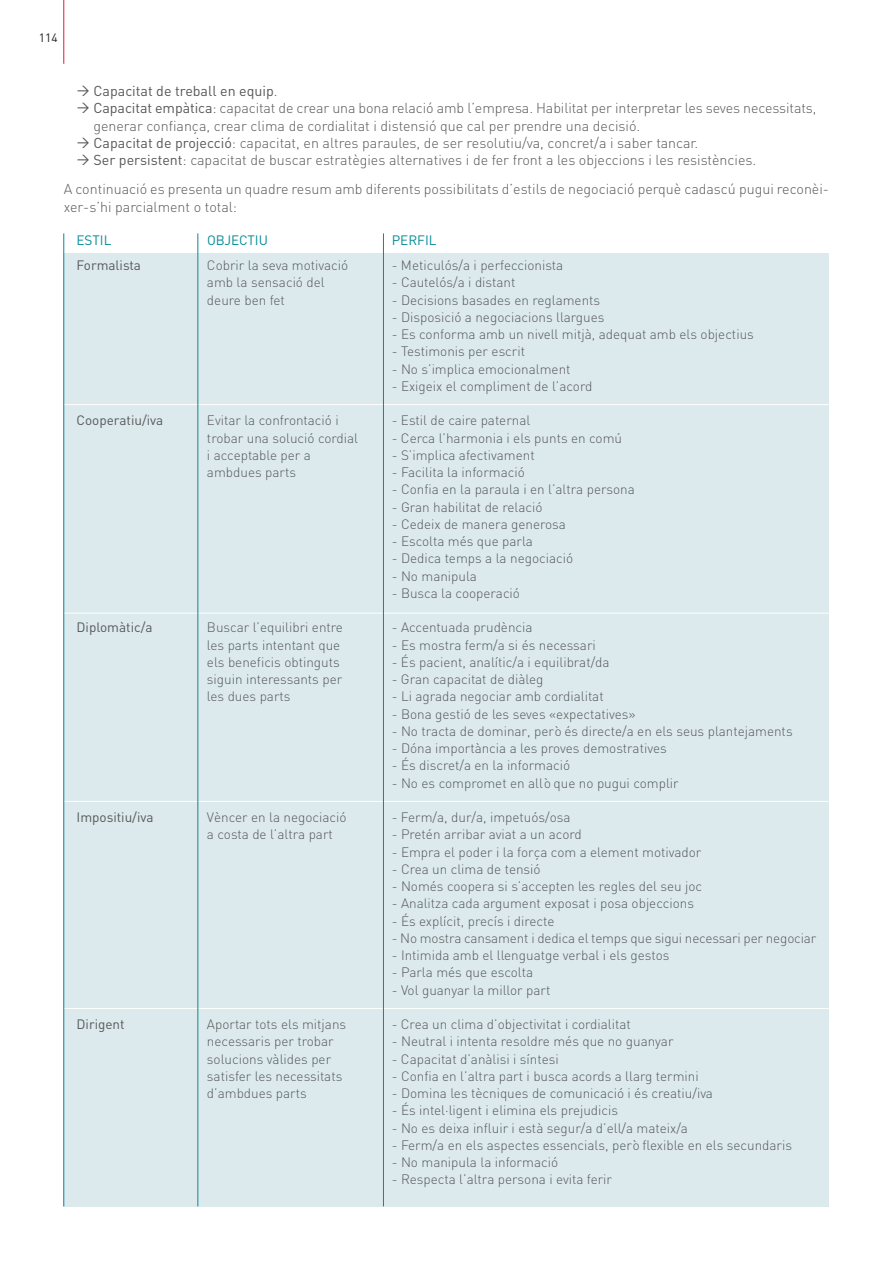
<style>
.page{position:relative;width:893px;height:1263px;background:#fff}
.page>*{position:absolute;margin:0;border:0;box-sizing:border-box;transform-origin:0 0}
.t1{font:300 14.25px/17.2px "DIN";color:#57585a}
.t2{font:300 13.5px "DIN";color:#57585a}
.t3{font:13.5px "DIN";color:#57585a}
.t4{font:13.5px "DIN";color:#058c97}
.t5{font:12px "DIN";color:#231f20}
.s1{font-weight:400}
</style>
<div class="page">
<div style="left:64px;top:253px;width:765px;height:953px;background:#dceaed"></div>
<hr style="left:64px;top:0;width:1px;height:64px;background:#e4183e">
<hr style="left:64px;top:404px;width:765px;height:1px;background:#fff">
<hr style="left:64px;top:613px;width:765px;height:1px;background:#fff">
<hr style="left:64px;top:801px;width:765px;height:1px;background:#fff">
<hr style="left:64px;top:1008px;width:765px;height:1px;background:#fff">
<hr style="left:197px;top:233px;width:1px;height:973px;background:#058c97">
<hr style="left:383px;top:233px;width:1px;height:973px;background:#058c97">
<hr style="left:63px;top:233px;width:1px;height:973px;background:#058c97">
<p class="t5" style="left:39px;top:33px;width:20px">114</p>
<p class="t1" style="left:93px;top:84px;width:725px"><span class="s1">Capacitat de treball en equip</span>.<br><span class="s1">Capacitat empàtica</span>: capacitat de crear una bona relació amb l’empresa. Habilitat per interpretar les seves necessitats, generar confiança, crear clima de cordialitat i distensió que cal per prendre una decisió.<br><span class="s1">Capacitat de projecció</span>: capacitat, en altres paraules, de ser resolutiu/va, concret/a i saber tancar.<br><span class="s1">Ser persistent</span>: capacitat de buscar estratègies alternatives i de fer front a les objeccions i les resistències.</p>
<p class="t1" style="left:64px;top:182px;width:767px">A continuació es presenta un quadre resum amb diferents possibilitats d’estils de negociació perquè cadascú pugui reconèi&shy;xer-s’hi parcialment o total:</p>
<p class="t4" style="left:77px;top:236px;width:36px">ESTIL</p>
<p class="t4" style="left:207px;top:236px;width:62px">OBJECTIU</p>
<p class="t4" style="left:392px;top:236px;width:46px">PERFIL</p>
<p class="t3" style="left:77px;top:260px;width:66px">Formalista</p>
<p class="t2" style="left:207px;top:260px;width:143px">Cobrir la seva motivació</p>
<p class="t2" style="left:392px;top:260px;width:173px">- Meticulós/a i perfeccionista</p>
<p class="t2" style="left:207px;top:278px;width:119px">amb la sensació del</p>
<p class="t2" style="left:392px;top:278px;width:125px">- Cautelós/a i distant</p>
<p class="t2" style="left:207px;top:295px;width:79px">deure ben fet</p>
<p class="t2" style="left:392px;top:295px;width:210px">- Decisions basades en reglaments</p>
<p class="t2" style="left:392px;top:312px;width:214px">- Disposició a negociacions llargues</p>
<p class="t2" style="left:392px;top:329px;width:364px">- Es conforma amb un nivell mitjà, adequat amb els objectius</p>
<p class="t2" style="left:392px;top:347px;width:135px">- Testimonis per escrit</p>
<p class="t2" style="left:392px;top:364px;width:180px">- No s’implica emocionalment</p>
<p class="t2" style="left:392px;top:381px;width:202px">- Exigeix el compliment de l’acord</p>
<p class="t3" style="left:77px;top:416px;width:88px">Cooperatiu/iva</p>
<p class="t2" style="left:207px;top:416px;width:133px">Evitar la confrontació i</p>
<p class="t2" style="left:392px;top:416px;width:140px">- Estil de caire paternal</p>
<p class="t2" style="left:207px;top:433px;width:153px">trobar una solució cordial</p>
<p class="t2" style="left:392px;top:433px;width:232px">- Cerca l’harmonia i els punts en comú</p>
<p class="t2" style="left:207px;top:450px;width:105px">i acceptable per a</p>
<p class="t2" style="left:392px;top:450px;width:144px">- S’implica afectivament</p>
<p class="t2" style="left:207px;top:467px;width:91px">ambdues parts</p>
<p class="t2" style="left:392px;top:467px;width:134px">- Facilita la informació</p>
<p class="t2" style="left:392px;top:485px;width:245px">- Confia en la paraula i en l’altra persona</p>
<p class="t2" style="left:392px;top:502px;width:152px">- Gran habilitat de relació</p>
<p class="t2" style="left:392px;top:519px;width:176px">- Cedeix de manera generosa</p>
<p class="t2" style="left:392px;top:536px;width:143px">- Escolta més que parla</p>
<p class="t2" style="left:392px;top:554px;width:183px">- Dedica temps a la negociació</p>
<p class="t2" style="left:392px;top:571px;width:87px">- No manipula</p>
<p class="t2" style="left:392px;top:588px;width:130px">- Busca la cooperació</p>
<p class="t3" style="left:77px;top:623px;width:78px">Diplomàtic/a</p>
<p class="t2" style="left:207px;top:623px;width:138px">Buscar l’equilibri entre</p>
<p class="t2" style="left:392px;top:623px;width:142px">- Accentuada prudència</p>
<p class="t2" style="left:207px;top:640px;width:135px">les parts intentant que</p>
<p class="t2" style="left:392px;top:640px;width:206px">- Es mostra ferm/a si és necessari</p>
<p class="t2" style="left:207px;top:657px;width:134px">els beneficis obtinguts</p>
<p class="t2" style="left:392px;top:657px;width:219px">- És pacient, analític/a i equilibrat/da</p>
<p class="t2" style="left:207px;top:674px;width:137px">siguin interessants per</p>
<p class="t2" style="left:392px;top:674px;width:153px">- Gran capacitat de diàleg</p>
<p class="t2" style="left:207px;top:692px;width:85px">les dues parts</p>
<p class="t2" style="left:392px;top:692px;width:213px">- Li agrada negociar amb cordialitat</p>
<p class="t2" style="left:392px;top:709px;width:245px">- Bona gestió de les seves «expectatives»</p>
<p class="t2" style="left:392px;top:726px;width:402px">- No tracta de dominar, però és directe/a en els seus plantejaments</p>
<p class="t2" style="left:392px;top:743px;width:276px">- Dóna importància a les proves demostratives</p>
<p class="t2" style="left:392px;top:761px;width:180px">- És discret/a en la informació</p>
<p class="t2" style="left:392px;top:778px;width:288px">- No es compromet en allò que no pugui complir</p>
<p class="t3" style="left:77px;top:812px;width:78px">Impositiu/iva</p>
<p class="t2" style="left:207px;top:812px;width:141px">Vèncer en la negociació</p>
<p class="t2" style="left:392px;top:812px;width:180px">- Ferm/a, dur/a, impetuós/osa</p>
<p class="t2" style="left:207px;top:830px;width:127px">a costa de l’altra part</p>
<p class="t2" style="left:392px;top:830px;width:191px">- Pretén arribar aviat a un acord</p>
<p class="t2" style="left:392px;top:847px;width:311px">- Empra el poder i la força com a element motivador</p>
<p class="t2" style="left:392px;top:864px;width:150px">- Crea un clima de tensió</p>
<p class="t2" style="left:392px;top:881px;width:312px">- Només coopera si s’accepten les regles del seu joc</p>
<p class="t2" style="left:392px;top:899px;width:304px">- Analitza cada argument exposat i posa objeccions</p>
<p class="t2" style="left:392px;top:916px;width:164px">- És explícit, precís i directe</p>
<p class="t2" style="left:392px;top:933px;width:426px">- No mostra cansament i dedica el temps que sigui necessari per negociar</p>
<p class="t2" style="left:392px;top:950px;width:279px">- Intimida amb el llenguatge verbal i els gestos</p>
<p class="t2" style="left:392px;top:968px;width:143px">- Parla més que escolta</p>
<p class="t2" style="left:392px;top:985px;width:160px">- Vol guanyar la millor part</p>
<p class="t3" style="left:77px;top:1019px;width:50px">Dirigent</p>
<p class="t2" style="left:207px;top:1019px;width:141px">Aportar tots els mitjans</p>
<p class="t2" style="left:392px;top:1019px;width:241px">- Crea un clima d’objectivitat i cordialitat</p>
<p class="t2" style="left:207px;top:1037px;width:128px">necessaris per trobar</p>
<p class="t2" style="left:392px;top:1037px;width:283px">- Neutral i intenta resoldre més que no guanyar</p>
<p class="t2" style="left:207px;top:1054px;width:126px">solucions vàlides per</p>
<p class="t2" style="left:392px;top:1054px;width:168px">- Capacitat d’anàlisi i síntesi</p>
<p class="t2" style="left:207px;top:1071px;width:137px">satisfer les necessitats</p>
<p class="t2" style="left:392px;top:1071px;width:308px">- Confia en l’altra part i busca acords a llarg termini</p>
<p class="t2" style="left:207px;top:1088px;width:101px">d’ambdues parts</p>
<p class="t2" style="left:392px;top:1088px;width:323px">- Domina les tècniques de comunicació i és creatiu/iva</p>
<p class="t2" style="left:392px;top:1106px;width:228px">- És intel·ligent i elimina els prejudicis</p>
<p class="t2" style="left:392px;top:1123px;width:298px">- No es deixa influir i està segur/a d’ell/a mateix/a</p>
<p class="t2" style="left:392px;top:1140px;width:402px">- Ferm/a en els aspectes essencials, però flexible en els secundaris</p>
<p class="t2" style="left:392px;top:1157px;width:168px">- No manipula la informació</p>
<p class="t2" style="left:392px;top:1175px;width:222px">- Respecta l’altra persona i evita ferir</p>
</div>
